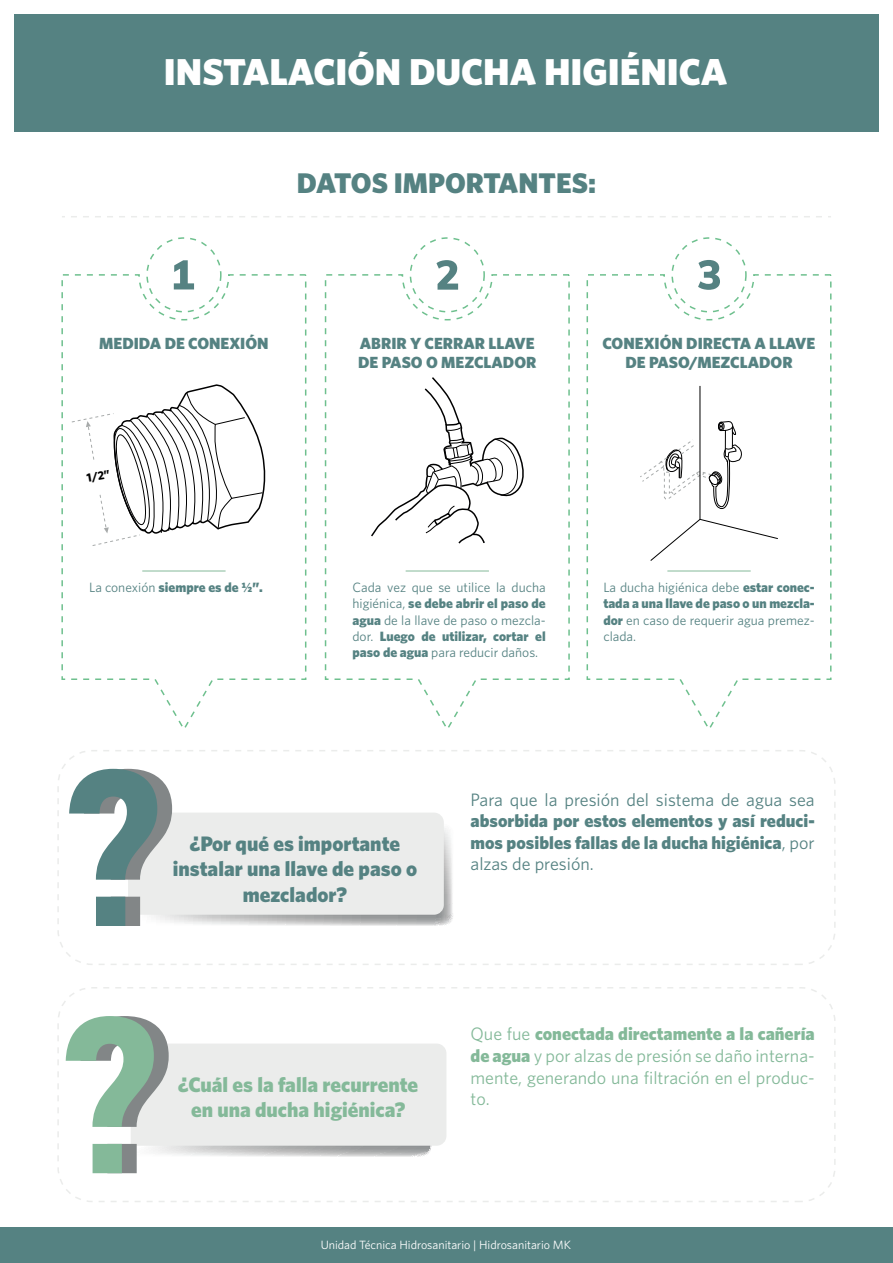
<style>
.page{position:relative;width:893px;height:1263px;background:#fff}
.page>*{position:absolute;margin:0;border:0;box-sizing:border-box;transform-origin:0 0}
.t1{font:900 37.5px "Whitney";color:#fff}
.t2{font:900 28.5px "Whitney";color:#558282}
.t3{font:900 21px/25.2px "Whitney";color:#558282;text-align:center}
.t4{font:900 21px/25.2px "Whitney";color:#84b999;text-align:center}
.t5{font:18px/21.6px "Whitney";color:#84b999;text-align:justify}
.t6{font:900 18px/21.6px "Whitney";color:#558282;text-align:justify}
.t7{font:18px "Whitney";color:#558282}
.t8{font:900 16.2px/19.4px "Whitney";color:#558282}
.t9{font:13.5px/16.2px "Whitney";color:#558282;text-align:justify}
.t10{font:900 13.5px "Whitney";color:#558282}
.t11{font:12px "Whitney";color:#fff}
.t12{font:700 12px "Whitney";color:#000001}
.s1{font-weight:400}
.s2{font-weight:900}
</style>
<div class="page">
<div style="left:0;top:1228px;width:893px;height:35px;background:#558282"></div>
<div style="left:14px;top:14px;width:865px;height:118px;background:#558282"></div>
<svg style="left:69px;top:769px;width:384px;height:157px"></svg>
<svg style="left:66px;top:1016px;width:380px;height:157px"></svg>
<svg style="left:71px;top:216px;width:760px;height:1px"></svg>
<div style="left:57px;top:750px;width:779px;height:215px;border:2px dashed #ebeceb;border-radius:34px"></div>
<div style="left:57px;top:987px;width:779px;height:215px;border:2px dashed #ebeceb;border-radius:34px"></div>
<div style="left:146px;top:237px;width:76px;height:75px;border:2px dashed #6ec08e;border-radius:50%"></div>
<svg style="left:61px;top:273px;width:246px;height:455px"></svg>
<svg style="left:174px;top:260px;width:20px;height:29px"></svg>
<div style="left:410px;top:237px;width:75px;height:75px;border:2px dashed #6ec08e;border-radius:50%"></div>
<svg style="left:436px;top:260px;width:22px;height:13px"></svg>
<svg style="left:324px;top:273px;width:246px;height:455px"></svg>
<div style="left:671px;top:237px;width:76px;height:75px;border:2px dashed #6ec08e;border-radius:50%"></div>
<svg style="left:698px;top:260px;width:22px;height:13px"></svg>
<svg style="left:586px;top:273px;width:246px;height:455px"></svg>
<svg style="left:369px;top:376px;width:162px;height:168px"></svg>
<svg style="left:639px;top:385px;width:140px;height:177px"></svg>
<hr style="left:142px;top:571px;width:84px;height:1px;background:#84b999">
<hr style="left:406px;top:571px;width:83px;height:1px;background:#84b999">
<hr style="left:667px;top:571px;width:84px;height:1px;background:#84b999">
<svg style="left:71px;top:385px;width:199px;height:161px"></svg>
<h1 class="t1" style="left:164px;top:47px;width:565px">INSTALACIÓN DUCHA HIGIÉNICA</h1>
<h2 class="t2" style="left:297px;top:164px;width:301px">DATOS IMPORTANTES:</h2>
<p class="t8" style="left:99px;top:333px;width:171px">MEDIDA DE CONEXIÓN</p>
<p class="t8" style="left:358px;top:333px;width:180px">ABRIR Y CERRAR LLAVE<br>DE PASO O MEZCLADOR</p>
<p class="t8" style="left:603px;top:333px;width:214px;text-align:center">CONEXIÓN DIRECTA A LLAVE<br>DE PASO/MEZCLADOR</p>
<p class="t12" style="left:85px;top:470px;width:25px;rotate:-10deg">1/2”</p>
<p class="t10" style="left:89px;top:578px;width:175px"><span class="s1">La conexión</span> siempre es de ½”.</p>
<p class="t9" style="left:352px;top:579px;width:195px">Cada vez que se utilice la ducha higiénica, <span class="s2">se debe abrir el paso de agua</span> de la llave de paso o mezcla&shy;dor. <span class="s2">Luego de utilizar, cortar el paso de agua</span> para reducir daños.</p>
<p class="t9" style="left:603px;top:579px;width:213px">La ducha higiénica debe <span class="s2">estar conec&shy;tada a una llave de paso o un mezcla&shy;dor</span> en caso de requerir agua premez&shy;clada.</p>
<h3 class="t3" style="left:173px;top:831px;width:246px">¿Por qué es importante instalar una llave de paso o mezclador?</h3>
<h3 class="t4" style="left:178px;top:1072px;width:242px">¿Cuál es la falla recurrente en una ducha higiénica?</h3>
<h3 class="t7" style="left:471px;top:787px;width:346px">Para que la presión del sistema de agua sea</h3>
<h3 class="t6" style="left:471px;top:810px;width:346px">absorbida por estos elementos y así reduci&shy;mos posibles fallas de la ducha higiénica<span class="s1">, por alzas de presión.</span></h3>
<h3 class="t5" style="left:471px;top:1023px;width:346px">Que fue <span class="s2">conectada directamente a la cañería de agua</span> y por alzas de presión se daño interna&shy;mente, generando una filtración en el produc&shy;to.</h3>
<p class="t11" style="left:321px;top:1237px;width:252px">Unidad Técnica Hidrosanitario | Hidrosanitario MK</p>
</div>
